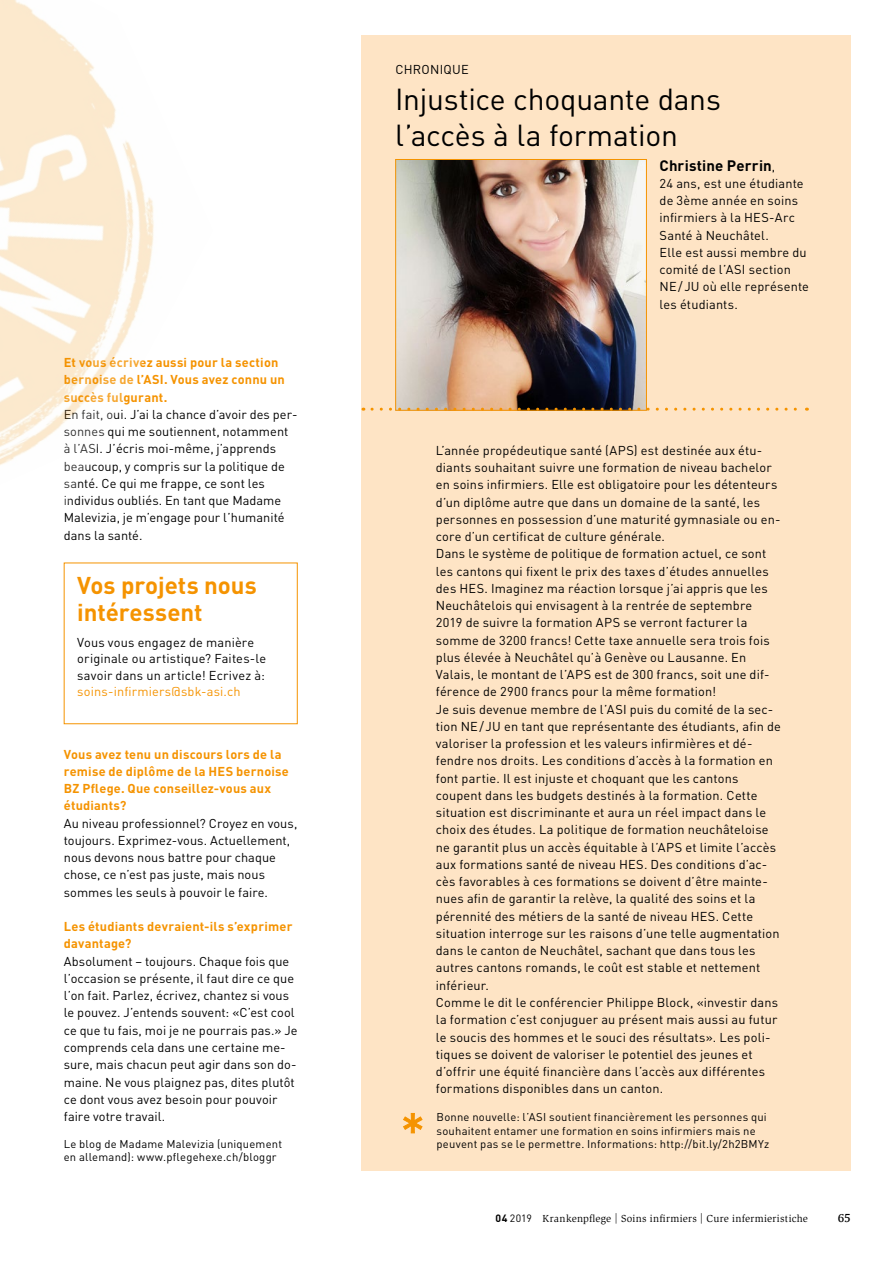
<style>
.page{position:relative;width:893px;height:1263px;background:#fff}
.page>*{position:absolute;margin:0;border:0;box-sizing:border-box;transform-origin:0 0}
.t1{font:54px "DIN Pro";color:#f59300}
.t2{font:30px/36px "DIN Pro";letter-spacing:-.01em;color:#000}
.t3{font:700 24px/27px "DIN Pro";letter-spacing:-.005em;color:#f59300}
.t4{font:700 15px "DIN Pro";letter-spacing:.01em;color:#000}
.t5{font:12.75px/17.2px "DIN Pro";letter-spacing:.01em;color:#000}
.t6{font:700 12.75px/17.2px "DIN Pro";letter-spacing:.015em;color:#f59300}
.t7{font:12.75px "DIN Pro";letter-spacing:.015em;color:#f59300}
.t8{font:700 12px "Esta Pro";color:#000}
.t9{font:11.25px/13.5px "DIN Pro";letter-spacing:.02em;color:#000}
.t10{font:10.5px "Slimbach Std";letter-spacing:.025em;color:#000}
.s1{font-weight:400;font-size:12.75px}
.s2{font-family:"DIN Pro";font-weight:700}
.s3{font-family:"DIN Pro"}
</style>
<div class="page">
<img style="left:0;top:0;width:154px;height:465px">
<div style="left:361px;top:35px;width:489px;height:1135px;background:#fee4c5"></div>
<img style="left:397px;top:161px;width:248px;height:247px">
<div style="left:395px;top:159px;width:252px;height:252px;border:1px solid #f59300"></div>
<svg style="left:372px;top:408px;width:435px;height:3px"></svg>
<svg style="left:403px;top:1113px;width:20px;height:21px"></svg>
<p class="t6" style="left:64px;top:353px;width:223px">Et vous écrivez aussi pour la section bernoise de l’ASI. Vous avez connu un succès fulgurant.</p>
<p class="t5" style="left:64px;top:405px;width:235px">En fait, oui. J’ai la chance d’avoir des per&shy;sonnes qui me soutiennent, notamment à l’ASI. J’écris moi-même, j’apprends beaucoup, y compris sur la politique de santé. Ce qui me frappe, ce sont les individus oubliés. En tant que Madame Malevizia, je m’engage pour l’humanité dans la santé.</p>
<h3 class="t3" style="left:77px;top:571px;width:181px">Vos projets nous intéressent</h3>
<p class="t5" style="left:77px;top:633px;width:190px;line-height:16.5px">Vous vous engagez de manière originale ou artistique? Faites-le savoir dans un article! Ecrivez à:</p>
<p class="t7" style="left:77px;top:683px;width:165px">soins-infirmiers@sbk-asi.ch</p>
<p class="t6" style="left:64px;top:745px;width:227px">Vous avez tenu un discours lors de la remise de diplôme de la HES bernoise<br>BZ Pflege. Que conseillez-vous aux étudiants?</p>
<p class="t5" style="left:64px;top:814px;width:235px">Au niveau professionnel? Croyez en vous, toujours. Exprimez-vous. Actuellement, nous devons nous battre pour chaque chose, ce n’est pas juste, mais nous sommes les seuls à pouvoir le faire.</p>
<p class="t6" style="left:64px;top:917px;width:230px">Les étudiants devraient-ils s’exprimer davantage?</p>
<p class="t5" style="left:64px;top:952px;width:235px">Absolument – toujours. Chaque fois que l’occasion se présente, il faut dire ce que l’on fait. Parlez, écrivez, chantez si vous le pouvez. J’entends souvent: «C’est cool ce que tu fais, moi je ne pourrais pas.» Je comprends cela dans une certaine me&shy;sure, mais chacun peut agir dans son do&shy;maine. Ne vous plaignez pas, dites plutôt ce dont vous avez besoin pour pouvoir faire votre travail.</p>
<p class="t9" style="left:64px;top:1137px;width:220px">Le blog de Madame Malevizia (uniquement en allemand): www.pflegehexe.ch/bloggr</p>
<p class="t5" style="left:395px;top:60px;width:75px">CHRONIQUE</p>
<h2 class="t2" style="left:395px;top:80px;width:327px">Injustice choquante dans l’accès à la formation</h2>
<p class="t4" style="left:660px;top:155px;width:117px">Christine Perrin<span class="s1">,</span></p>
<p class="t5" style="left:660px;top:174px;width:151px">24 ans, est une étudiante de 3ème année en soins infirmiers à la HES-Arc<br>Santé à Neuchâtel.<br>Elle est aussi membre du comité de l’ASI section<br>NE/JU où elle représente les étudiants.</p>
<p class="t5" style="left:436px;top:441px;width:347px">L’année propédeutique santé (APS) est destinée aux étu&shy;diants souhaitant suivre une formation de niveau bachelor en soins infirmiers. Elle est obligatoire pour les détenteurs d’un diplôme autre que dans un domaine de la santé, les personnes en possession d’une maturité gymnasiale ou en&shy;core d’un certificat de culture générale.<br>Dans le système de politique de formation actuel, ce sont les cantons qui fixent le prix des taxes d’études annuelles des HES. Imaginez ma réaction lorsque j’ai appris que les Neuchâtelois qui envisagent à la rentrée de septembre 2019 de suivre la formation APS se verront facturer la somme de 3200 francs! Cette taxe annuelle sera trois fois plus élevée à Neuchâtel qu’à Genève ou Lausanne. En Valais, le montant de l’APS est de 300 francs, soit une dif&shy;férence de 2900 francs pour la même formation!<br>Je suis devenue membre de l’ASI puis du comité de la sec&shy;tion NE/JU en tant que représentante des étudiants, afin de valoriser la profession et les valeurs infirmières et dé&shy;fendre nos droits. Les conditions d’accès à la formation en font partie. Il est injuste et choquant que les cantons coupent dans les budgets destinés à la formation. Cette situation est discriminante et aura un réel impact dans le choix des études. La politique de formation neuchâteloise ne garantit plus un accès équitable à l’APS et limite l’accès aux formations santé de niveau HES. Des conditions d’ac&shy;cès favorables à ces formations se doivent d’être mainte&shy;nues afin de garantir la relève, la qualité des soins et la pérennité des métiers de la santé de niveau HES. Cette situation interroge sur les raisons d’une telle augmentation dans le canton de Neuchâtel, sachant que dans tous les autres cantons romands, le coût est stable et nettement inférieur.<br>Comme le dit le conférencier Philippe Block, «investir dans la formation c’est conjuguer au présent mais aussi au futur le soucis des hommes et le souci des résultats». Les poli&shy;tiques se doivent de valoriser le potentiel des jeunes et d’offrir une équité financière dans l’accès aux différentes formations disponibles dans un canton.</p>
<h1 class="t1" style="left:400px;top:1096px;width:27px">*</h1>
<p class="t9" style="left:437px;top:1110px;width:334px">Bonne nouvelle: l’ASI soutient financièrement les personnes qui souhaitent entamer une formation en soins infirmiers mais ne peuvent pas se le permettre. Informations: http://bit.ly/2h2BMYz</p>
<p class="t10" style="left:496px;top:1212px;width:314px"><span class="s2">04</span> <span class="s3">2019</span> Krankenpflege | Soins infirmiers | Cure infermieristiche</p>
<p class="t8" style="left:838px;top:1209px;width:14px">65</p>
</div>
